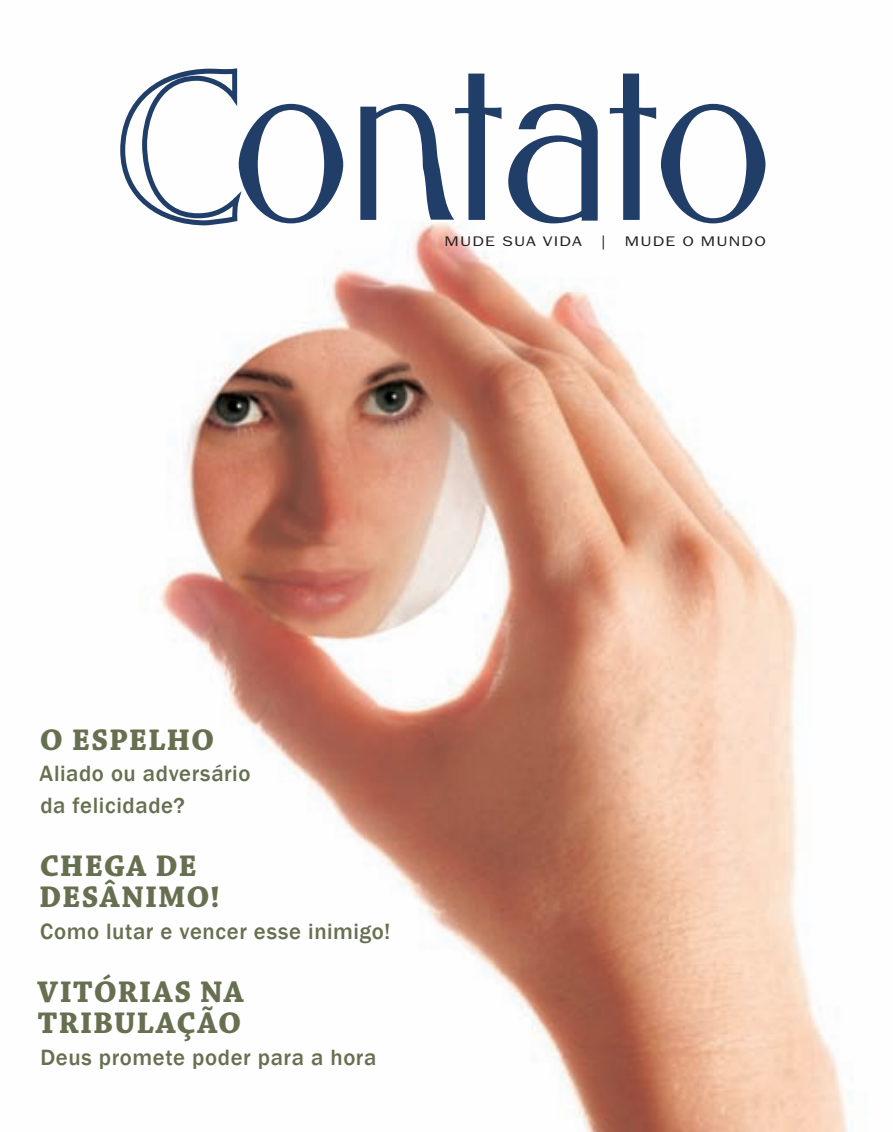
<style>
.page{position:relative;width:893px;height:1132px;background:#fff}
.page>*{position:absolute;margin:0;border:0;box-sizing:border-box;transform-origin:0 0}
.t1{font:700 186.72px "Gabriel";color:#213e69;scale:1.06 1}
.t2{font:700 31.5px/31.5px "Chaparral Pro";letter-spacing:.035em;color:#667050}
.t3{font:500 22.75px/31.5px "Franklin Gothic";letter-spacing:.025em;color:#667050}
.t4{font:14px "Franklin Gothic";letter-spacing:.07em;color:#231f20;scale:1.25 1}
</style>
<div class="page">
<img style="left:159px;top:222px;width:689px;height:909px">
<svg style="left:120px;top:68px;width:127px;height:160px"></svg>
<h1 class="t1" style="left:235px;top:25px;width:508px">ONTATO</h1>
<p class="t4" style="left:445px;top:233px;width:111px">MUDE SUA VIDA</p>
<p class="t4" style="left:601px;top:233px;width:5px">|</p>
<p class="t4" style="left:625px;top:233px;width:114px">MUDE O MUNDO</p>
<h2 class="t2" style="left:40px;top:724px;width:176px">O ESPELHO</h2>
<p class="t3" style="left:40px;top:757px;width:212px">Aliado ou adversário da felicidade?</p>
<h2 class="t2" style="left:39px;top:850px;width:182px">CHEGA DE<br>DESÂNIMO!</h2>
<p class="t3" style="left:40px;top:915px;width:352px">Como lutar e vencer esse inimigo!</p>
<h2 class="t2" style="left:37px;top:976px;width:208px">VITÓRIAS NA<br>TRIBULAÇÃO</h2>
<p class="t3" style="left:40px;top:1041px;width:338px">Deus promete poder para a hora</p>
</div>
